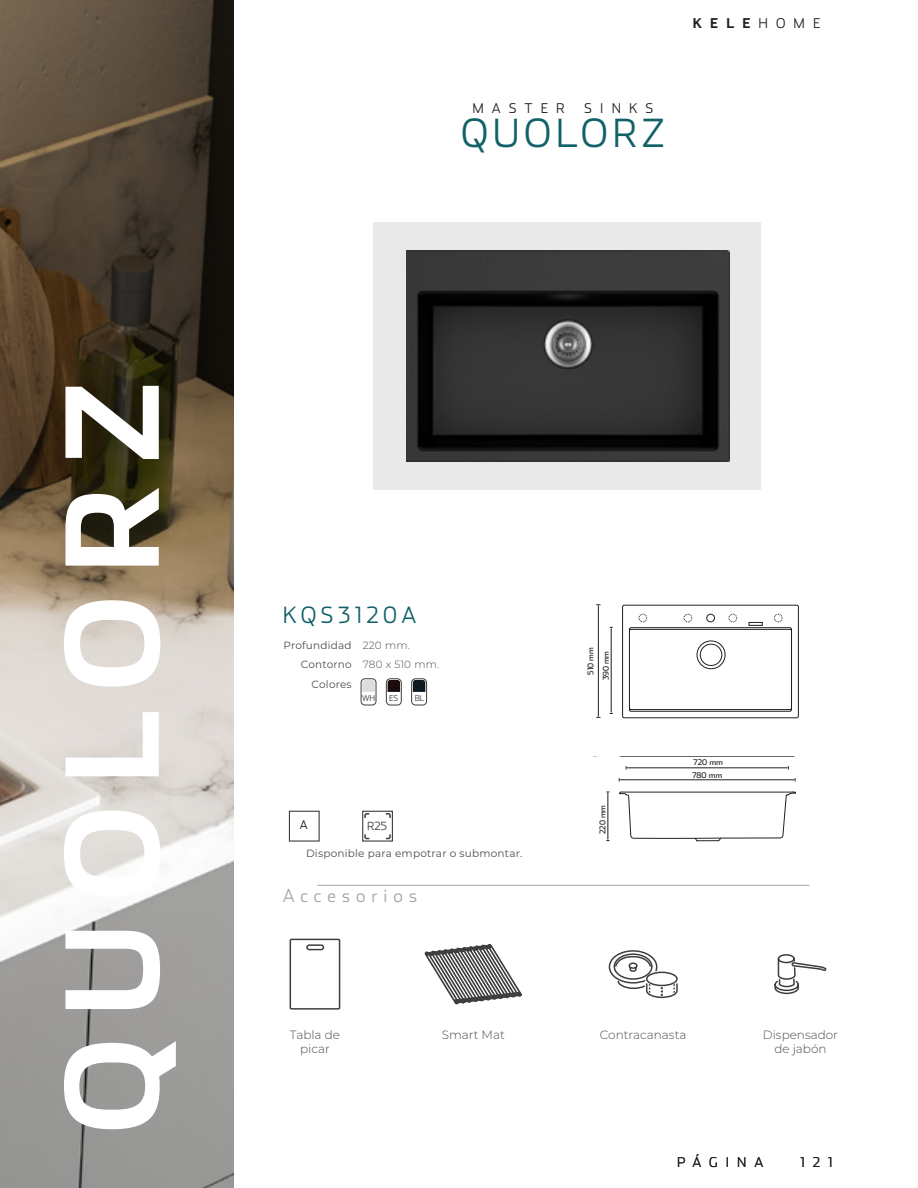
<style>
.page{position:relative;width:918px;height:1188px;background:#fff}
.page>*{position:absolute;margin:0;border:0;box-sizing:border-box;transform-origin:0 0}
.t1{font:700 127.5px "Stainless";letter-spacing:.17em;color:#fff}
.Quolorz{font:300 39px "Stainless";letter-spacing:.12em;color:#116168}
.t2{font:300 22.5px "Stainless";letter-spacing:.2em;color:#116168}
.t3{font:300 18px "Stainless";letter-spacing:.33em;color:#a8a9ad}
.t4{font:300 13.5px "Stainless";letter-spacing:.6em;color:#231f20}
.t5{font:700 13.5px "Stainless";color:#231f20}
.t6{font:300 12px "Montserrat";color:#4b4c4d}
.t7{font:300 12px "Stainless";color:#0e171f}
.t8{font:300 11.4px "Stainless";color:#3e3e3f}
.t9{font:10.5px "Montserrat";letter-spacing:.02em;color:#4b4c4d}
.t10{font:300 10.5px "Montserrat";letter-spacing:.02em;color:#4b4c4d}
.t11{font:300 8.25px "Stainless";color:#3e3e3f}
.t12{font:7.95px/15.5px "Stainless";color:#231f20}
.t13{font:7.8px "Stainless";color:#231f20}
.s1{font-weight:300}
</style>
<div class="page">
<hr style="left:317px;top:885px;width:493px;height:1px;background:#a8a9ad">
<img style="left:0;top:0;width:234px;height:1188px">
<div style="left:373px;top:222px;width:388px;height:268px;background:#e9e9ea"></div>
<img style="left:406px;top:251px;width:323px;height:211px">
<svg style="left:608px;top:950px;width:70px;height:49px"></svg>
<svg style="left:774px;top:954px;width:53px;height:41px"></svg>
<svg style="left:289px;top:938px;width:52px;height:72px"></svg>
<svg style="left:424px;top:943px;width:98px;height:62px"></svg>
<div style="left:774px;top:614px;width:8px;height:8px;border:1px dashed #231f20;border-radius:50%"></div>
<div style="left:729px;top:614px;width:8px;height:8px;border:1px dashed #231f20;border-radius:50%"></div>
<div style="left:684px;top:614px;width:8px;height:8px;border:1px dashed #231f20;border-radius:50%"></div>
<div style="left:639px;top:614px;width:8px;height:8px;border:1px dashed #231f20;border-radius:50%"></div>
<div style="left:749px;top:622px;width:13px;height:4px;border:1px solid #231f20"></div>
<div style="left:622px;top:605px;width:177px;height:113px;border:1px solid #231f20;border-radius:2px"></div>
<div style="left:629px;top:627px;width:163px;height:84px;border:1px solid #231f20;border-radius:2px"></div>
<div style="left:707px;top:614px;width:8px;height:8px;border:1px solid #231f20;border-radius:50%"></div>
<svg style="left:629px;top:629px;width:163px;height:81px"></svg>
<hr style="left:611px;top:629px;width:1px;height:83px;background:#231f20">
<hr style="left:598px;top:606px;width:1px;height:110px;background:#231f20">
<hr style="left:608px;top:794px;width:1px;height:45px;background:#231f20">
<hr style="left:621px;top:780px;width:172px;height:1px;background:#231f20">
<hr style="left:628px;top:768px;width:159px;height:1px;background:#231f20">
<svg style="left:619px;top:792px;width:177px;height:49px"></svg>
<svg style="left:288px;top:810px;width:32px;height:32px"></svg>
<svg style="left:362px;top:810px;width:31px;height:32px"></svg>
<div style="left:361px;top:678px;width:15px;height:27px;border:1px solid #3e3e3f;border-radius:4px"></div>
<svg style="left:362px;top:680px;width:13px;height:12px"></svg>
<div style="left:386px;top:678px;width:16px;height:27px;border:1px solid #3e3e3f;border-radius:4px"></div>
<svg style="left:388px;top:680px;width:12px;height:12px"></svg>
<div style="left:411px;top:678px;width:16px;height:27px;border:1px solid #3e3e3f;border-radius:4px"></div>
<svg style="left:413px;top:680px;width:12px;height:12px"></svg>
<p class="t1" style="left:34px;top:1134px;width:754px;rotate:-90deg">QUOLORZ</p>
<p class="t4" style="left:472px;top:100px;width:94px">MASTER</p>
<p class="t4" style="left:584px;top:100px;width:71px">SINKS</p>
<p class="Quolorz" style="left:461px;top:110px;width:205px">QUOLORZ</p>
<p class="t5" style="left:693px;top:14px;width:129px">KELE<span class="s1">HOME</span></p>
<p class="t2" style="left:283px;top:602px;width:135px">KQS3120A</p>
<p class="t9" style="left:284px;top:638px;width:70px">Profundidad</p>
<p class="t9" style="left:301px;top:657px;width:52px">Contorno</p>
<p class="t9" style="left:312px;top:677px;width:42px">Colores</p>
<p class="t10" style="left:363px;top:638px;width:49px">220 mm.</p>
<p class="t10" style="left:363px;top:657px;width:78px">780 x 510 mm.</p>
<p class="t11" style="left:362px;top:693px;width:15px">WH</p>
<p class="t11" style="left:389px;top:693px;width:11px">ES</p>
<p class="t11" style="left:415px;top:693px;width:11px">BL</p>
<p class="t7" style="left:300px;top:818px;width:9px">A</p>
<p class="t8" style="left:367px;top:819px;width:21px">R25</p>
<p class="t9" style="left:306px;top:846px;width:218px">Disponible para empotrar o submontar.</p>
<h3 class="t3" style="left:283px;top:885px;width:136px">Accesorios</h3>
<p class="t12" style="left:583px;top:680px;width:34px;text-indent:6px;rotate:-90deg">510 mm<br>390 mm</p>
<p class="t12" style="left:595px;top:834px;width:31px;rotate:-90deg">220 mm</p>
<p class="t13" style="left:693px;top:758px;width:31px">720 mm</p>
<p class="t13" style="left:692px;top:771px;width:32px">780 mm</p>
<p class="t6" style="left:290px;top:1027px;width:51px">Tabla de</p>
<p class="t6" style="left:300px;top:1040px;width:31px">picar</p>
<p class="t6" style="left:442px;top:1027px;width:65px">Smart Mat</p>
<p class="t6" style="left:600px;top:1027px;width:88px">Contracanasta</p>
<p class="t6" style="left:763px;top:1027px;width:77px">Dispensador</p>
<p class="t6" style="left:774px;top:1040px;width:54px">de jabón</p>
<p class="t4" style="left:677px;top:1154px;width:88px">PÁGINA</p>
<p class="t4" style="left:800px;top:1154px;width:34px">121</p>
</div>
